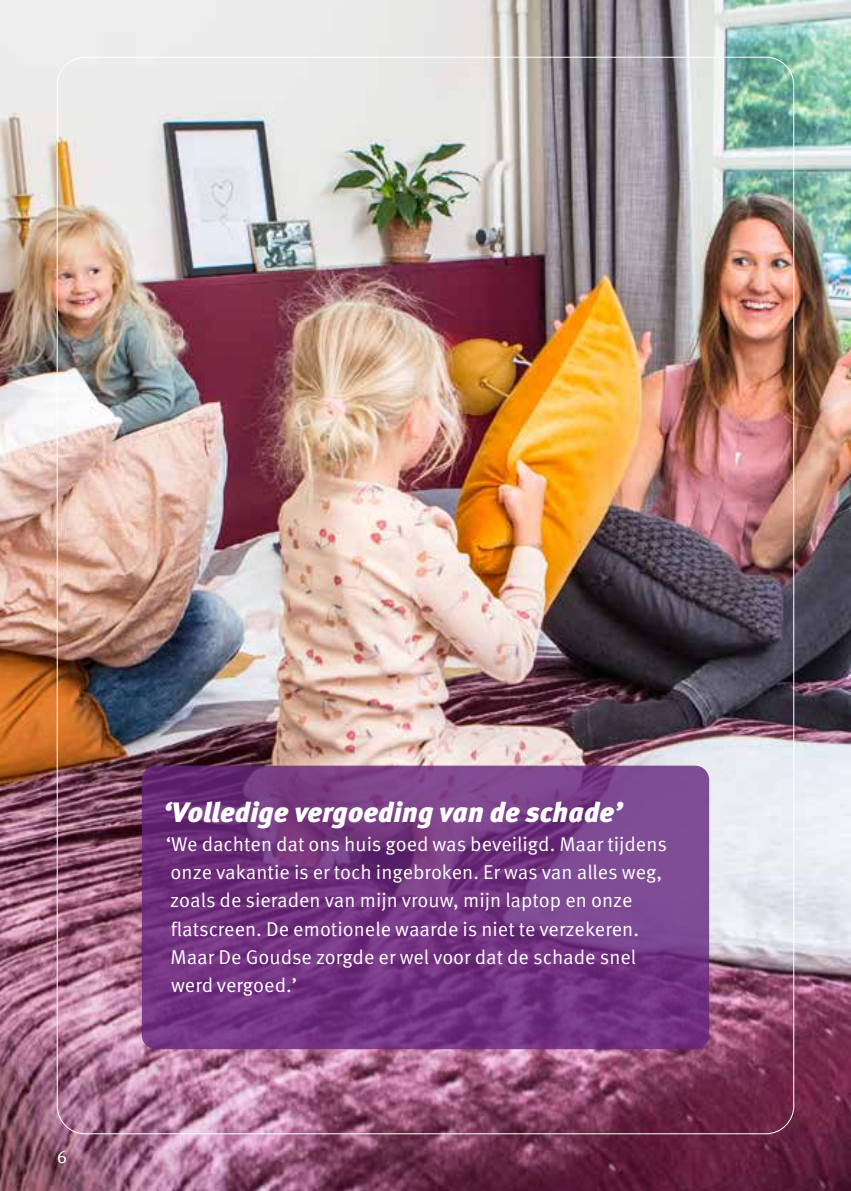
<style>
.page{position:relative;width:851px;height:1191px;background:#fff}
.page>*{position:absolute;margin:0;border:0;box-sizing:border-box;transform-origin:0 0}
.t1{font:italic 900 28px "Meta OT";color:#fff}
.t2{font:20px/28.4px "Meta OT Norm";color:#fff}
.t3{font:18px "Meta OT Norm";color:#fff}
</style>
<div class="page">
<img style="left:0;top:0;width:850px;height:1191px">
<svg style="left:142px;top:765px;width:567px;height:284px;background:#743783"></svg>
<p class="t3" style="left:57px;top:1145px;width:12px">6</p>
<h1 class="t1" style="left:163px;top:795px;width:460px">‘Volledige vergoeding van de schade’</h1>
<p class="t2" style="left:166px;top:830px;width:502px">‘We dachten dat ons huis goed was beveiligd. Maar tijdens onze vakantie is er toch ingebroken. Er was van alles weg, zoals de sieraden van mijn vrouw, mijn laptop en onze flatscreen. De emotionele waarde is niet te verzekeren.<br>Maar De Goudse zorgde er wel voor dat de schade snel werd vergoed.’</p>
</div>
